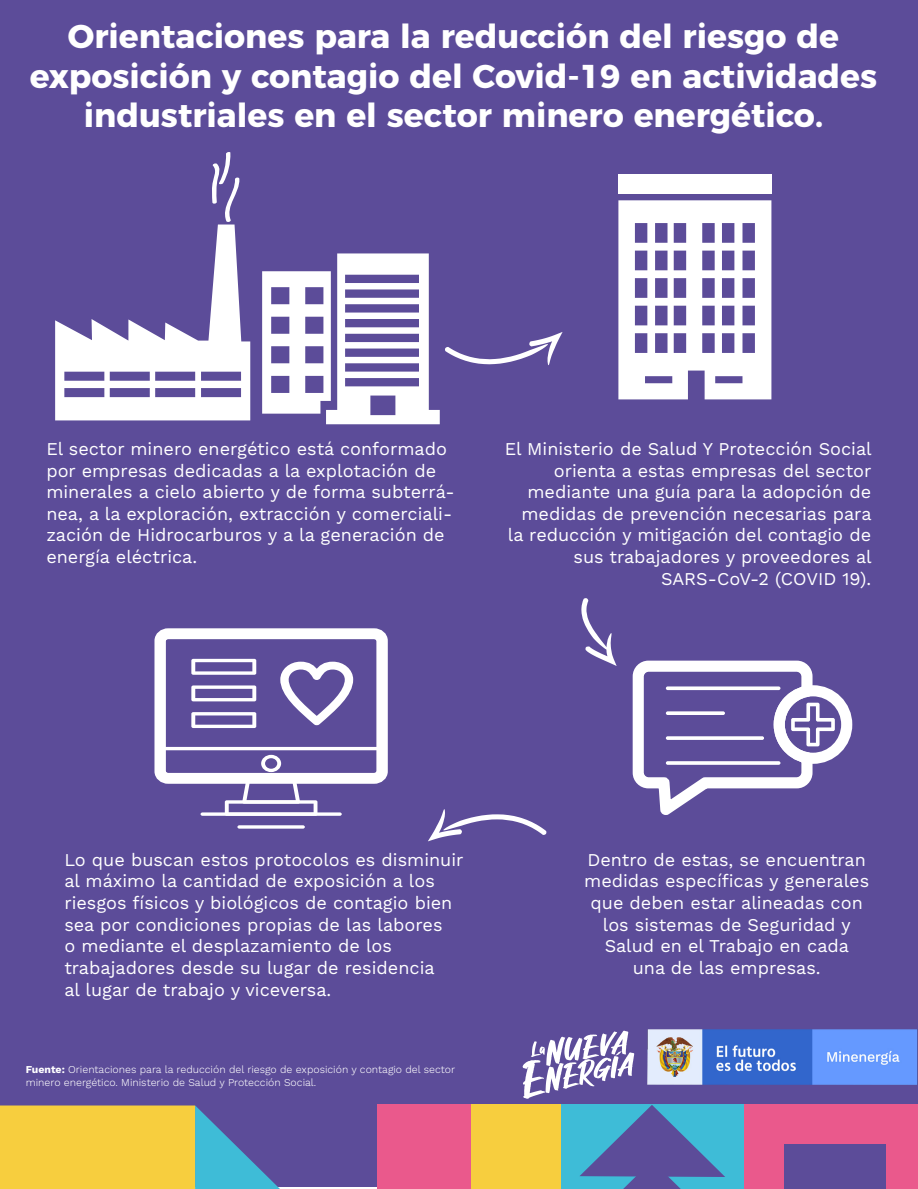
<style>
.page{position:relative;width:918px;height:1189px;background:#fff}
.page>*{position:absolute;margin:0;border:0;box-sizing:border-box;transform-origin:0 0}
.t1{font:700 33px/39.6px "Montserrat";color:#fff;text-align:center}
.t2{font:18px/21.6px "Work Sans";color:#fff}
.t3{font:300 10.5px/12.6px "Work Sans";color:#fff}
.s1{font-weight:700}
</style>
<div class="page">
<div style="left:0;top:0;width:918px;height:1186px;background:#5c4c99"></div>
<div style="left:744px;top:1104px;width:174px;height:84px;background:#ea598c"></div>
<div style="left:785px;top:1144px;width:101px;height:44px;background:#5c4c99"></div>
<div style="left:378px;top:1104px;width:183px;height:84px;background:#f7ce3e"></div>
<div style="left:561px;top:1104px;width:183px;height:84px;background:#3ebcd7"></div>
<svg style="left:580px;top:1105px;width:145px;height:83px"></svg>
<svg style="left:0;top:1105px;width:280px;height:83px"></svg>
<img style="left:647px;top:1029px;width:271px;height:56px">
<svg style="left:523px;top:1030px;width:111px;height:68px"></svg>
<div style="left:377px;top:1104px;width:94px;height:84px;background:#ea598c"></div>
<svg style="left:581px;top:598px;width:36px;height:68px"></svg>
<svg style="left:428px;top:809px;width:119px;height:32px"></svg>
<div style="left:618px;top:174px;width:153px;height:20px;background:#fff"></div>
<svg style="left:618px;top:200px;width:153px;height:199px"></svg>
<svg style="left:262px;top:253px;width:301px;height:171px"></svg>
<svg style="left:55px;top:152px;width:195px;height:268px"></svg>
<svg style="left:632px;top:660px;width:221px;height:155px"></svg>
<svg style="left:154px;top:628px;width:234px;height:187px"></svg>
<hr style="left:201px;top:812px;width:141px;height:3px;background:#fff;border-radius:2px">
<hr style="left:237px;top:825px;width:68px;height:3px;background:#fff;border-radius:2px">
<h1 class="t1" style="left:30px;top:14px;width:849px">Orientaciones para la reducción del riesgo de exposición y contagio del Covid-19 en actividades industriales en el sector minero energético.</h1>
<p class="t2" style="left:46px;top:439px;width:410px">El sector minero energético está conformado por empresas dedicadas a la explotación de minerales a cielo abierto y de forma subterrá&shy;nea, a la exploración, extracción y comerciali&shy;zación de Hidrocarburos y a la generación de energía eléctrica.</p>
<p class="t2" style="left:505px;top:439px;width:369px;text-align:right">El Ministerio de Salud Y Protección Social orienta a estas empresas del sector mediante una guía para la adopción de medidas de prevención necesarias para la reducción y mitigación del contagio de sus trabajadores y proveedores al SARS-CoV-2 (COVID 19).</p>
<p class="t2" style="left:64px;top:849px;width:401px">Lo que buscan estos protocolos es disminuir al máximo la cantidad de exposición a los riesgos físicos y biológicos de contagio bien sea por condiciones propias de las labores<br>o mediante el desplazamiento de los trabajadores desde su lugar de residencia<br>al lugar de trabajo y viceversa.</p>
<p class="t3" style="left:26px;top:1063px;width:431px"><span class="s1">Fuente:</span> Orientaciones para la reducción del riesgo de exposición y contagio del sector minero energético. Ministerio de Salud y Protección Social.</p>
<p class="t2" style="left:584px;top:849px;width:286px;text-align:center">Dentro de estas, se encuentran medidas específicas y generales que deben estar alineadas con los sistemas de Seguridad y<br>Salud en el Trabajo en cada<br>una de las empresas.</p>
</div>
